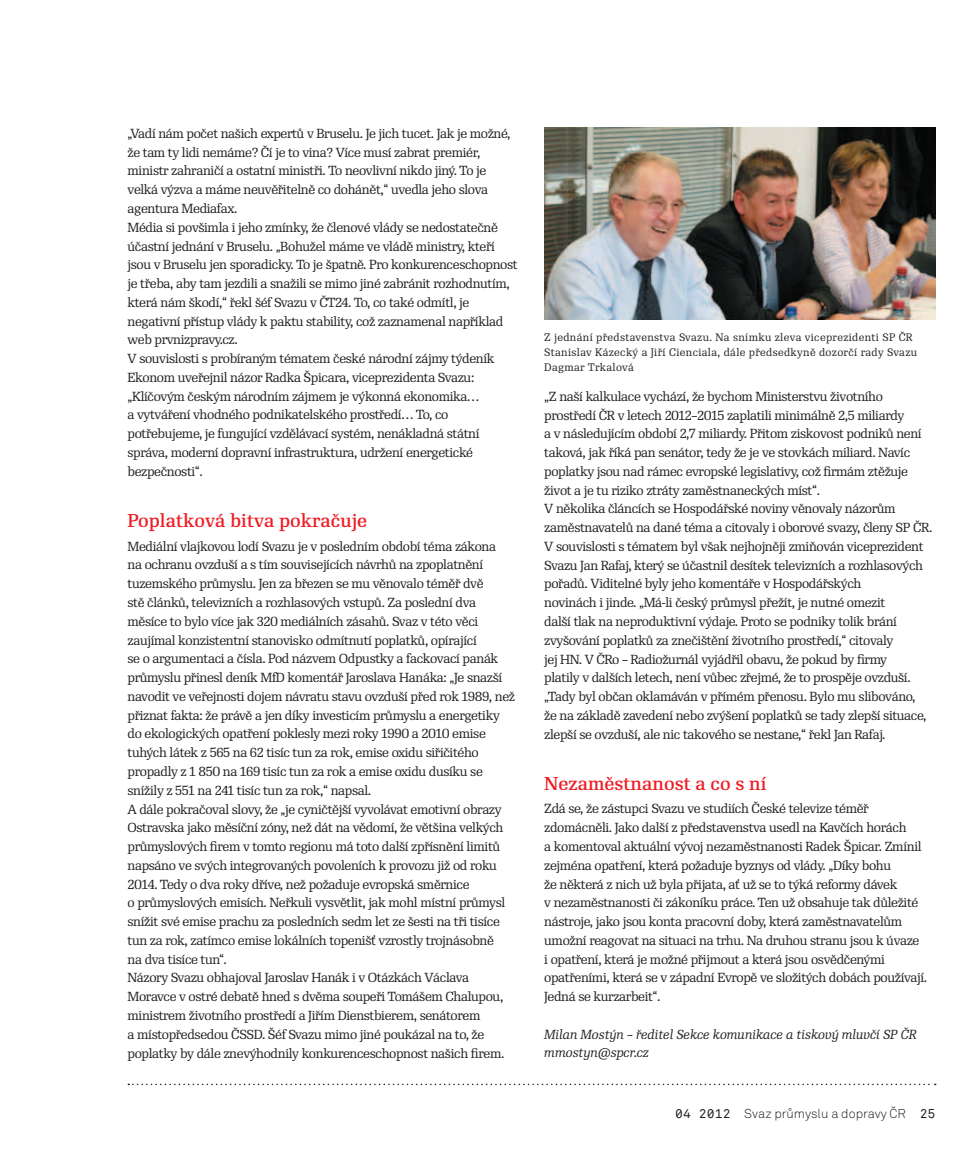
<style>
.page{position:relative;width:978px;height:1149px;background:#fff}
.page>*{position:absolute;margin:0;border:0;box-sizing:border-box;transform-origin:0 0}
.t1{font:500 18px "Re Public Std";color:#ee1d23}
.t2{font:12.75px/18.8px "Re Public Std";letter-spacing:-.03em;color:#231f20}
.t3{font:italic 12.75px/18.8px "Re Public Std";color:#231f20}
.t4{font:12.75px "Akkurat Light Pro";color:#231f20}
.t5{font:10.5px/15px "Re Public Std";letter-spacing:.03em;color:#231f20}
.s1{font-family:"Akkurat Mono CE"}
</style>
<div class="page">
<img style="left:544px;top:128px;width:391px;height:191px">
<svg style="left:128px;top:1083px;width:808px;height:1px"></svg>
<p class="t2" style="left:128px;top:124px;width:392px">„Vadí nám počet našich expertů v Bruselu. Je jich tucet. Jak je možné, že tam ty lidi nemáme? Čí je to vina? Více musí zabrat premiér, ministr zahraničí a ostatní ministři. To neovlivní nikdo jiný. To je velká výzva a máme neuvěřitelně co dohánět,“ uvedla jeho slova agentura Mediafax.<br>Média si povšimla i jeho zmínky, že členové vlády se nedostatečně účastní jednání v Bruselu. „Bohužel máme ve vládě ministry, kteří jsou v Bruselu jen sporadicky. To je špatně. Pro konkurenceschopnost je třeba, aby tam jezdili a snažili se mimo jiné zabránit rozhodnutím, která nám škodí,“ řekl šéf Svazu v ČT24. To, co také odmítl, je negativní přístup vlády k paktu stability, což zaznamenal například web prvnizpravy.cz.<br>V souvislosti s probíraným tématem české národní zájmy týdeník Ekonom uveřejnil názor Radka Špicara, viceprezidenta Svazu: „Klíčovým českým národním zájmem je výkonná ekonomika…<br>a vytváření vhodného podnikatelského prostředí… To, co potřebujeme, je fungující vzdělávací systém, nenákladná státní správa, moderní dopravní infrastruktura, udržení energetické bezpečnosti“.</p>
<h1 class="t1" style="left:128px;top:509px;width:241px">Poplatková bitva pokračuje</h1>
<p class="t2" style="left:128px;top:536px;width:389px">Mediální vlajkovou lodí Svazu je v posledním období téma zákona<br>na ochranu ovzduší a s tím souvisejících návrhů na zpoplatnění tuzemského průmyslu. Jen za březen se mu věnovalo téměř dvě<br>stě článků, televizních a rozhlasových vstupů. Za poslední dva měsíce to bylo více jak 320 mediálních zásahů. Svaz v této věci zaujímal konzistentní stanovisko odmítnutí poplatků, opírající<br>se o argumentaci a čísla. Pod názvem Odpustky a fackovací panák průmyslu přinesl deník MfD komentář Jaroslava Hanáka: „Je snazší navodit ve veřejnosti dojem návratu stavu ovzduší před rok 1989, než přiznat fakta: že právě a jen díky investicím průmyslu a energetiky do ekologických opatření poklesly mezi roky 1990 a 2010 emise tuhých látek z 565 na 62 tisíc tun za rok, emise oxidu siřičitého propadly z 1 850 na 169 tisíc tun za rok a emise oxidu dusíku se snížily z 551 na 241 tisíc tun za rok,“ napsal.<br>A dále pokračoval slovy, že „je cyničtější vyvolávat emotivní obrazy Ostravska jako měsíční zóny, než dát na vědomí, že většina velkých průmyslových firem v tomto regionu má toto další zpřísnění limitů napsáno ve svých integrovaných povoleních k provozu již od roku 2014. Tedy o dva roky dříve, než požaduje evropská směrnice<br>o průmyslových emisích. Neřkuli vysvětlit, jak mohl místní průmysl snížit své emise prachu za posledních sedm let ze šesti na tři tisíce tun za rok, zatímco emise lokálních topenišť vzrostly trojnásobně<br>na dva tisíce tun“.<br>Názory Svazu obhajoval Jaroslav Hanák i v Otázkách Václava Moravce v ostré debatě hned s dvěma soupeři Tomášem Chalupou, ministrem životního prostředí a Jiřím Dienstbierem, senátorem<br>a místopředsedou ČSSD. Šéf Svazu mimo jiné poukázal na to, že poplatky by dále znevýhodnily konkurenceschopnost našich firem.</p>
<p class="t5" style="left:544px;top:330px;width:374px">Z jednání představenstva Svazu. Na snímku zleva viceprezidenti SP ČR<br>Stanislav Kázecký a Jiří Cienciala, dále předsedkyně dozorčí rady Svazu<br>Dagmar Trkalová</p>
<p class="t2" style="left:544px;top:387px;width:390px">„Z naší kalkulace vychází, že bychom Ministerstvu životního prostředí ČR v letech 2012–2015 zaplatili minimálně 2,5 miliardy<br>a v následujícím období 2,7 miliardy. Přitom ziskovost podniků není taková, jak říká pan senátor, tedy že je ve stovkách miliard. Navíc poplatky jsou nad rámec evropské legislativy, což firmám ztěžuje život a je tu riziko ztráty zaměstnaneckých míst“.<br>V několika článcích se Hospodářské noviny věnovaly názorům zaměstnavatelů na dané téma a citovaly i oborové svazy, členy SP ČR.<br>V souvislosti s tématem byl však nejhojněji zmiňován viceprezident Svazu Jan Rafaj, který se účastnil desítek televizních a rozhlasových pořadů. Viditelné byly jeho komentáře v Hospodářských<br>novinách i jinde. „Má-li český průmysl přežít, je nutné omezit<br>další tlak na neproduktivní výdaje. Proto se podniky tolik brání zvyšování poplatků za znečištění životního prostředí,“ citovaly<br>jej HN. V ČRo – Radiožurnál vyjádřil obavu, že pokud by firmy<br>platily v dalších letech, není vůbec zřejmé, že to prospěje ovzduší. „Tady byl občan oklamáván v přímém přenosu. Bylo mu slibováno,<br>že na základě zavedení nebo zvýšení poplatků se tady zlepší situace, zlepší se ovzduší, ale nic takového se nestane,“ řekl Jan Rafaj.</p>
<h1 class="t1" style="left:544px;top:771px;width:224px">Nezaměstnanost a co s ní</h1>
<p class="t2" style="left:544px;top:799px;width:385px">Zdá se, že zástupci Svazu ve studiích České televize téměř zdomácněli. Jako další z představenstva usedl na Kavčích horách<br>a komentoval aktuální vývoj nezaměstnanosti Radek Špicar. Zmínil zejména opatření, která požaduje byznys od vlády. „Díky bohu<br>že některá z nich už byla přijata, ať už se to týká reformy dávek<br>v nezaměstnanosti či zákoníku práce. Ten už obsahuje tak důležité nástroje, jako jsou konta pracovní doby, která zaměstnavatelům umožní reagovat na situaci na trhu. Na druhou stranu jsou k úvaze<br>i opatření, která je možné přijmout a která jsou osvědčenými opatřeními, která se v západní Evropě ve složitých dobách používají.<br>Jedná se kurzarbeit“.</p>
<p class="t3" style="left:544px;top:1024px;width:374px">Milan Mostýn – ředitel Sekce komunikace a tiskový mluvčí SP ČR mmostyn@spcr.cz</p>
<p class="t4" style="left:675px;top:1105px;width:262px"><span class="s1">04 2012</span> Svaz průmyslu a dopravy ČR <span class="s1">25</span></p>
</div>
